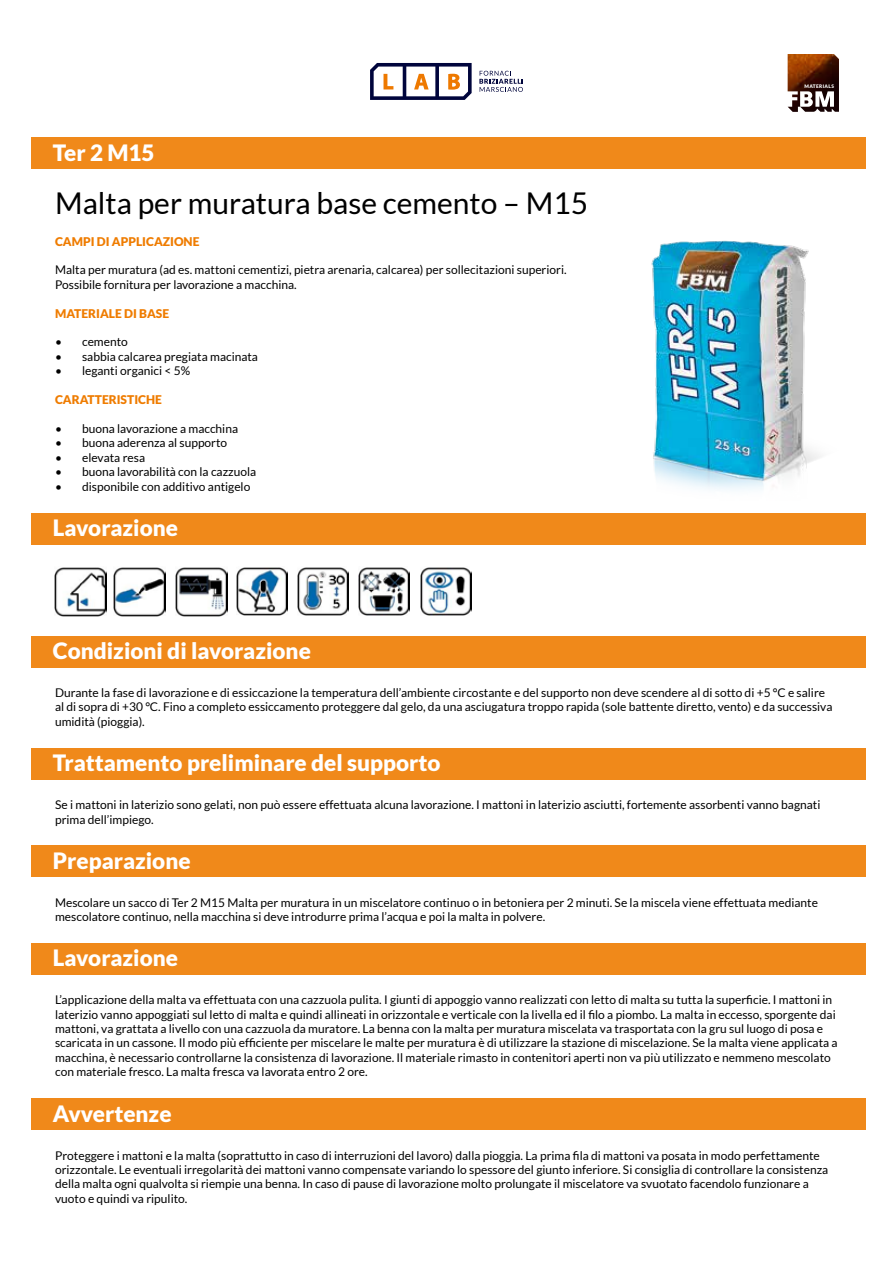
<style>
.page{position:relative;width:893px;height:1263px;background:#fff}
.page>*{position:absolute;margin:0;border:0;box-sizing:border-box;transform-origin:0 0}
.t1{font:30px "Lato";color:#000}
.t2{font:900 22.5px "Lato";color:#fff}
.t3{font:12px/14.4px "Lato";color:#000}
.t4{font:900 12px "Lato";color:#ef7c00}
.t5{font:900 4.8px "Lato";letter-spacing:.07em;color:#fff}
</style>
<div class="page">
<svg style="left:479px;top:71px;width:44px;height:21px"></svg>
<svg style="left:370px;top:63px;width:102px;height:37px"></svg>
<div style="left:32px;top:137px;width:834px;height:32px;background:#f0891a"></div>
<div style="left:32px;top:513px;width:834px;height:32px;background:#f0891a"></div>
<div style="left:32px;top:636px;width:834px;height:31px;background:#f0891a"></div>
<div style="left:32px;top:748px;width:834px;height:32px;background:#f0891a"></div>
<div style="left:32px;top:845px;width:834px;height:32px;background:#f0891a"></div>
<div style="left:32px;top:943px;width:834px;height:32px;background:#f0891a"></div>
<img style="left:651px;top:240px;width:170px;height:250px">
<div style="left:32px;top:1098px;width:834px;height:32px;background:#f0891a"></div>
<img style="left:54px;top:567px;width:52px;height:49px">
<img style="left:114px;top:567px;width:52px;height:49px">
<img style="left:175px;top:567px;width:53px;height:49px">
<img style="left:236px;top:567px;width:52px;height:49px">
<img style="left:298px;top:567px;width:51px;height:49px">
<img style="left:359px;top:567px;width:51px;height:49px">
<img style="left:420px;top:567px;width:51px;height:49px">
<img style="left:788px;top:54px;width:51px;height:58px">
<svg style="left:788px;top:56px;width:49px;height:51px;background:#754832"></svg>
<h2 class="t2" style="left:53px;top:139px;width:103px">Ter 2 M15</h2>
<h1 class="t1" style="left:55px;top:186px;width:535px">Malta per muratura base cemento – M15</h1>
<p class="t4" style="left:55px;top:234px;width:146px">CAMPI DI APPLICAZIONE</p>
<p class="t3" style="left:55px;top:263px;width:513px">Malta per muratura (ad es. mattoni cementizi, pietra arenaria, calcarea) per sollecitazioni superiori.<br>Possibile fornitura per lavorazione a macchina.</p>
<p class="t4" style="left:55px;top:306px;width:116px">MATERIALE DI BASE</p>
<p class="t3" style="left:55px;top:335px;width:74px">• cemento</p>
<p class="t3" style="left:55px;top:349px;width:204px">• sabbia calcarea pregiata macinata</p>
<p class="t3" style="left:55px;top:364px;width:137px">• leganti organici &lt; 5%</p>
<p class="t4" style="left:55px;top:393px;width:108px">CARATTERISTICHE</p>
<p class="t3" style="left:55px;top:421px;width:185px">• buona lavorazione a macchina</p>
<p class="t3" style="left:55px;top:436px;width:174px">• buona aderenza al supporto</p>
<p class="t3" style="left:55px;top:450px;width:92px">• elevata resa</p>
<p class="t3" style="left:55px;top:464px;width:203px">• buona lavorabilità con la cazzuola</p>
<p class="t3" style="left:55px;top:479px;width:197px">• disponibile con additivo antigelo</p>
<h2 class="t2" style="left:53px;top:515px;width:127px">Lavorazione</h2>
<h2 class="t2" style="left:53px;top:638px;width:259px">Condizioni di lavorazione</h2>
<p class="t5" style="left:804px;top:84px;width:31px">MATERIALS</p>
<p class="t3" style="left:55px;top:685px;width:779px">Durante la fase di lavorazione e di essiccazione la temperatura dell’ambiente circostante e del supporto non deve scendere al di sotto di +5 °C e salire al di sopra di +30 °C. Fino a completo essiccamento proteggere dal gelo, da una asciugatura troppo rapida (sole battente diretto, vento) e da successiva umidità (pioggia).</p>
<h2 class="t2" style="left:53px;top:750px;width:389px">Trattamento preliminare del supporto</h2>
<p class="t3" style="left:55px;top:797px;width:767px">Se i mattoni in laterizio sono gelati, non può essere effettuata alcuna lavorazione. I mattoni in laterizio asciutti, fortemente assorbenti vanno bagnati prima dell’impiego.</p>
<h2 class="t2" style="left:53px;top:847px;width:139px">Preparazione</h2>
<p class="t3" style="left:55px;top:895px;width:764px">Mescolare un sacco di Ter 2 M15 Malta per muratura in un miscelatore continuo o in betoniera per 2 minuti. Se la miscela viene effettuata mediante mescolatore continuo, nella macchina si deve introdurre prima l’acqua e poi la malta in polvere.</p>
<h2 class="t2" style="left:53px;top:945px;width:127px">Lavorazione</h2>
<p class="t3" style="left:55px;top:992px;width:784px">L’applicazione della malta va effettuata con una cazzuola pulita. I giunti di appoggio vanno realizzati con letto di malta su tutta la superficie. I mattoni in laterizio vanno appoggiati sul letto di malta e quindi allineati in orizzontale e verticale con la livella ed il filo a piombo. La malta in eccesso, sporgente dai mattoni, va grattata a livello con una cazzuola da muratore. La benna con la malta per muratura miscelata va trasportata con la gru sul luogo di posa e scaricata in un cassone. Il modo più efficiente per miscelare le malte per muratura è di utilizzare la stazione di miscelazione. Se la malta viene applicata a macchina, è necessario controllarne la consistenza di lavorazione. Il materiale rimasto in contenitori aperti non va più utilizzato e nemmeno mescolato con materiale fresco. La malta fresca va lavorata entro 2 ore.</p>
<h2 class="t2" style="left:53px;top:1100px;width:120px">Avvertenze</h2>
<p class="t3" style="left:55px;top:1148px;width:775px">Proteggere i mattoni e la malta (soprattutto in caso di interruzioni del lavoro) dalla pioggia. La prima fila di mattoni va posata in modo perfettamente orizzontale. Le eventuali irregolarità dei mattoni vanno compensate variando lo spessore del giunto inferiore. Si consiglia di controllare la consistenza della malta ogni qualvolta si riempie una benna. In caso di pause di lavorazione molto prolungate il miscelatore va svuotato facendolo funzionare a vuoto e quindi va ripulito.</p>
</div>
